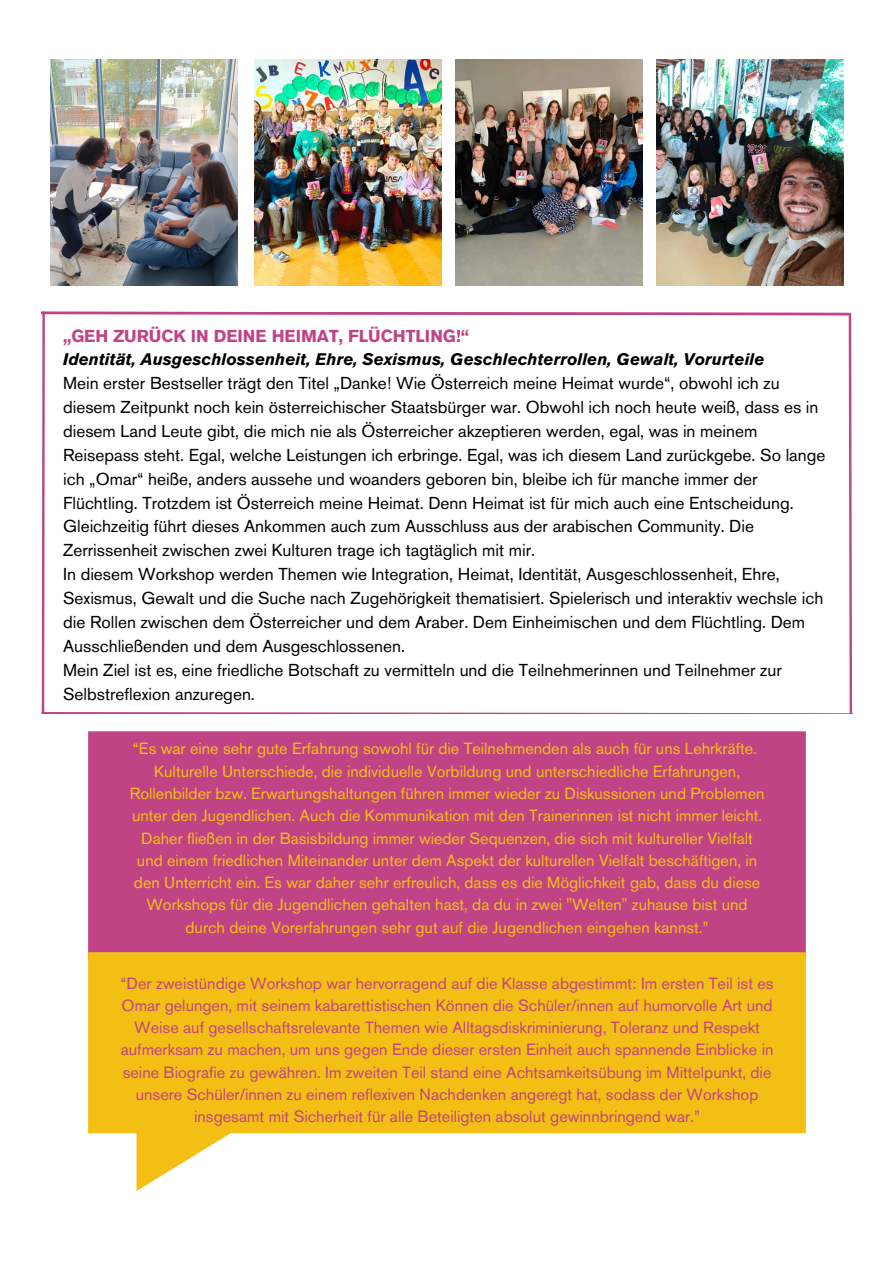
<style>
.page{position:relative;width:894px;height:1263px;background:#fff}
.page>*{position:absolute;margin:0;border:0;box-sizing:border-box;transform-origin:0 0}
.t1{font:17.25px/23.9px "Akzidenz Grotesk Pro";color:#000}
.t2{font:700 17.25px "Akzidenz Grotesk Pro";color:#c04485}
.t3{font:italic 700 16.8px "Akzidenz Grotesk Pro";color:#000}
.t4{font:16.2px/22.2px "Akzidenz Grotesk Pro";color:#f3bf14;text-align:center}
.t5{font:16.2px/22.2px "Akzidenz Grotesk Pro";color:#c04485;text-align:center}
</style>
<div class="page">
<img style="left:50px;top:59px;width:187px;height:226px">
<img style="left:254px;top:59px;width:187px;height:226px">
<img style="left:455px;top:59px;width:187px;height:226px">
<img style="left:656px;top:59px;width:187px;height:226px">
<svg style="left:42px;top:312px;width:810px;height:401px"></svg>
<div style="left:88px;top:731px;width:717px;height:221px;background:#c04485"></div>
<svg style="left:88px;top:952px;width:717px;height:239px;fill:#f3bf14"></svg>
<p class="t2" style="left:63px;top:329px;width:407px">„GEH ZURÜCK IN DEINE HEIMAT, FLÜCHTLING!“</p>
<p class="t3" style="left:63px;top:353px;width:702px">Identität, Ausgeschlossenheit, Ehre, Sexismus, Geschlechterrollen, Gewalt, Vorurteile</p>
<p class="t1" style="left:63px;top:373px;width:763px">Mein erster Bestseller trägt den Titel „Danke! Wie Österreich meine Heimat wurde“, obwohl ich zu diesem Zeitpunkt noch kein österreichischer Staatsbürger war. Obwohl ich noch heute weiß, dass es in diesem Land Leute gibt, die mich nie als Österreicher akzeptieren werden, egal, was in meinem Reisepass steht. Egal, welche Leistungen ich erbringe. Egal, was ich diesem Land zurückgebe. So lange ich „Omar“ heiße, anders aussehe und woanders geboren bin, bleibe ich für manche immer der Flüchtling. Trotzdem ist Österreich meine Heimat. Denn Heimat ist für mich auch eine Entscheidung.</p>
<p class="t1" style="left:63px;top:516px;width:692px">Gleichzeitig führt dieses Ankommen auch zum Ausschluss aus der arabischen Community. Die<br>Zerrissenheit zwischen zwei Kulturen trage ich tagtäglich mit mir.</p>
<p class="t1" style="left:63px;top:564px;width:761px">In diesem Workshop werden Themen wie Integration, Heimat, Identität, Ausgeschlossenheit, Ehre, Sexismus, Gewalt und die Suche nach Zugehörigkeit thematisiert. Spielerisch und interaktiv wechsle ich die Rollen zwischen dem Österreicher und dem Araber. Dem Einheimischen und dem Flüchtling. Dem Ausschließenden und dem Ausgeschlossenen.</p>
<p class="t1" style="left:63px;top:660px;width:720px">Mein Ziel ist es, eine friedliche Botschaft zu vermitteln und die Teilnehmerinnen und Teilnehmer zur<br>Selbstreflexion anzuregen.</p>
<p class="t4" style="left:133px;top:739px;width:625px">“Es war eine sehr gute Erfahrung sowohl für die Teilnehmenden als auch für uns Lehrkräfte.</p>
<p class="t4" style="left:130px;top:762px;width:636px">Kulturelle Unterschiede, die individuelle Vorbildung und unterschiedliche Erfahrungen, Rollenbilder bzw. Erwartungshaltungen führen immer wieder zu Diskussionen und Problemen unter den Jugendlichen. Auch die Kommunikation mit den Trainerinnen ist nicht immer leicht.<br>Daher fließen in der Basisbildung immer wieder Sequenzen, die sich mit kultureller Vielfalt und einem friedlichen Miteinander unter dem Aspekt der kulturellen Vielfalt beschäftigen, in den Unterricht ein. Es war daher sehr erfreulich, dass es die Möglichkeit gab, dass du diese Workshops für die Jugendlichen gehalten hast, da du in zwei "Welten" zuhause bist und durch deine Vorerfahrungen sehr gut auf die Jugendlichen eingehen kannst.”</p>
<p class="t5" style="left:120px;top:973px;width:654px">“Der zweistündige Workshop war hervorragend auf die Klasse abgestimmt: Im ersten Teil ist es Omar gelungen, mit seinem kabarettistischen Können die Schüler/innen auf humorvolle Art und Weise auf gesellschaftsrelevante Themen wie Alltagsdiskriminierung, Toleranz und Respekt aufmerksam zu machen, um uns gegen Ende dieser ersten Einheit auch spannende Einblicke in seine Biografie zu gewähren. Im zweiten Teil stand eine Achtsamkeitsübung im Mittelpunkt, die unsere Schüler/innen zu einem reflexiven Nachdenken angeregt hat, sodass der Workshop insgesamt mit Sicherheit für alle Beteiligten absolut gewinnbringend war.”</p>
</div>
